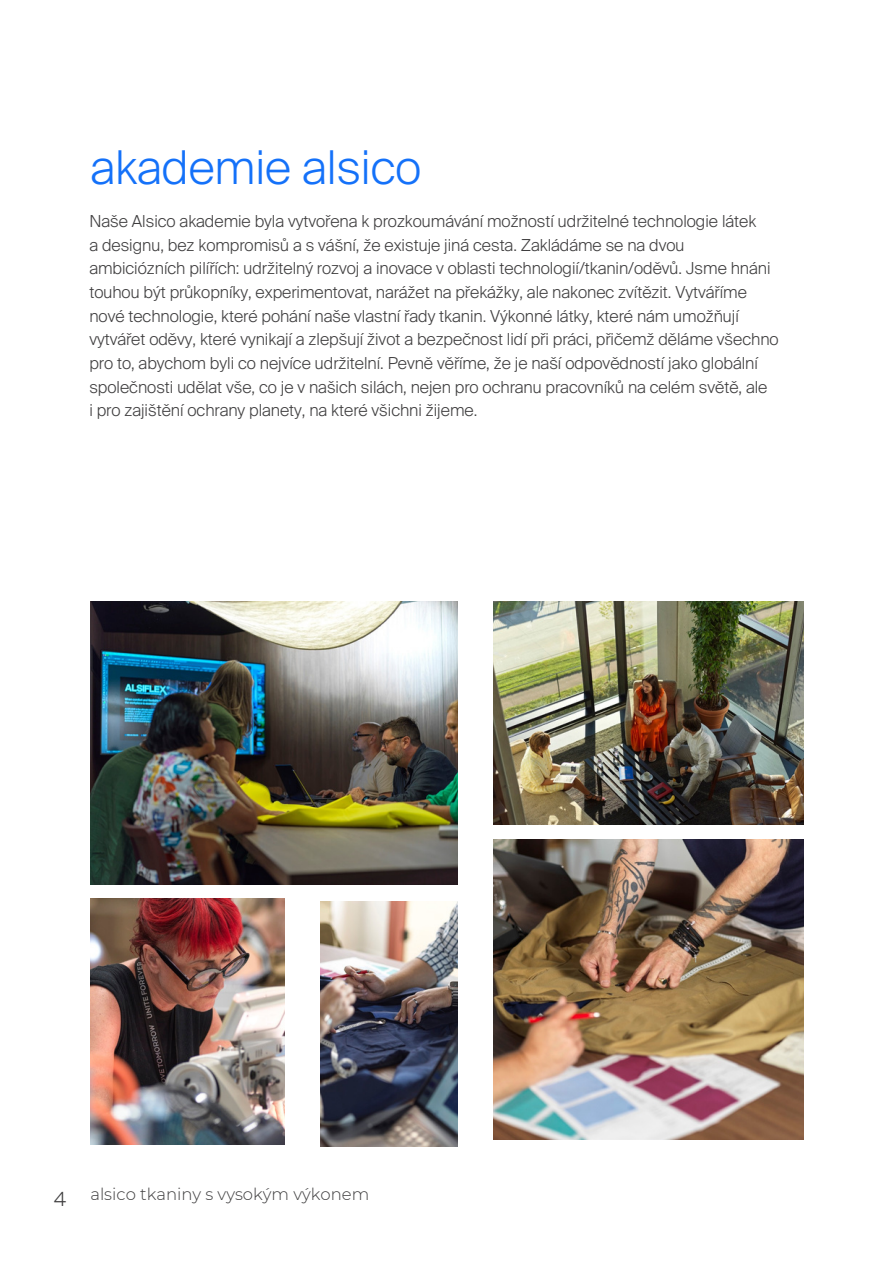
<style>
.page{position:relative;width:894px;height:1264px;background:#fff}
.page>*{position:absolute;margin:0;border:0;box-sizing:border-box;transform-origin:0 0}
.t1{font:300 46.5px "Suisse Intl";color:#1471f9}
.t2{font:300 19.5px "Suisse Intl";color:#3f3e3f}
.t3{font:300 16.5px/23.7px "Suisse Intl";color:#3f3e3f}
.t4{font:300 16.5px "Montserrat";color:#3f3e3f}
</style>
<div class="page">
<img style="left:90px;top:602px;width:367px;height:282px">
<img style="left:493px;top:602px;width:310px;height:222px">
<img style="left:493px;top:839px;width:310px;height:300px">
<img style="left:90px;top:898px;width:194px;height:246px">
<img style="left:321px;top:901px;width:136px;height:245px">
<p class="t1" style="left:90px;top:148px;width:332px">akademie alsico</p>
<p class="t3" style="left:89px;top:211px;width:668px">Naše Alsico akademie byla vytvořena k prozkoumávání možností udržitelné technologie látek</p>
<p class="t3" style="left:89px;top:234px;width:690px">a designu, bez kompromisů a s vášní, že existuje jiná cesta. Zakládáme se na dvou ambiciózních pilířích: udržitelný rozvoj a inovace v oblasti technologií/tkanin/oděvů. Jsme hnáni touhou být průkopníky, experimentovat, narážet na překážky, ale nakonec zvítězit. Vytváříme nové technologie, které pohání naše vlastní řady tkanin. Výkonné látky, které nám umožňují vytvářet oděvy, které vynikají a zlepšují život a bezpečnost lidí při práci, přičemž děláme všechno pro to, abychom byli co nejvíce udržitelní. Pevně věříme, že je naší odpovědností jako globální společnosti udělat vše, co je v našich silách, nejen pro ochranu pracovníků na celém světě, ale</p>
<p class="t3" style="left:89px;top:400px;width:389px">i pro zajištění ochrany planety, na které všichni žijeme.</p>
<p class="t2" style="left:54px;top:1191px;width:13px">4</p>
<p class="t4" style="left:90px;top:1183px;width:280px">alsico tkaniny s vysokým výkonem</p>
</div>
